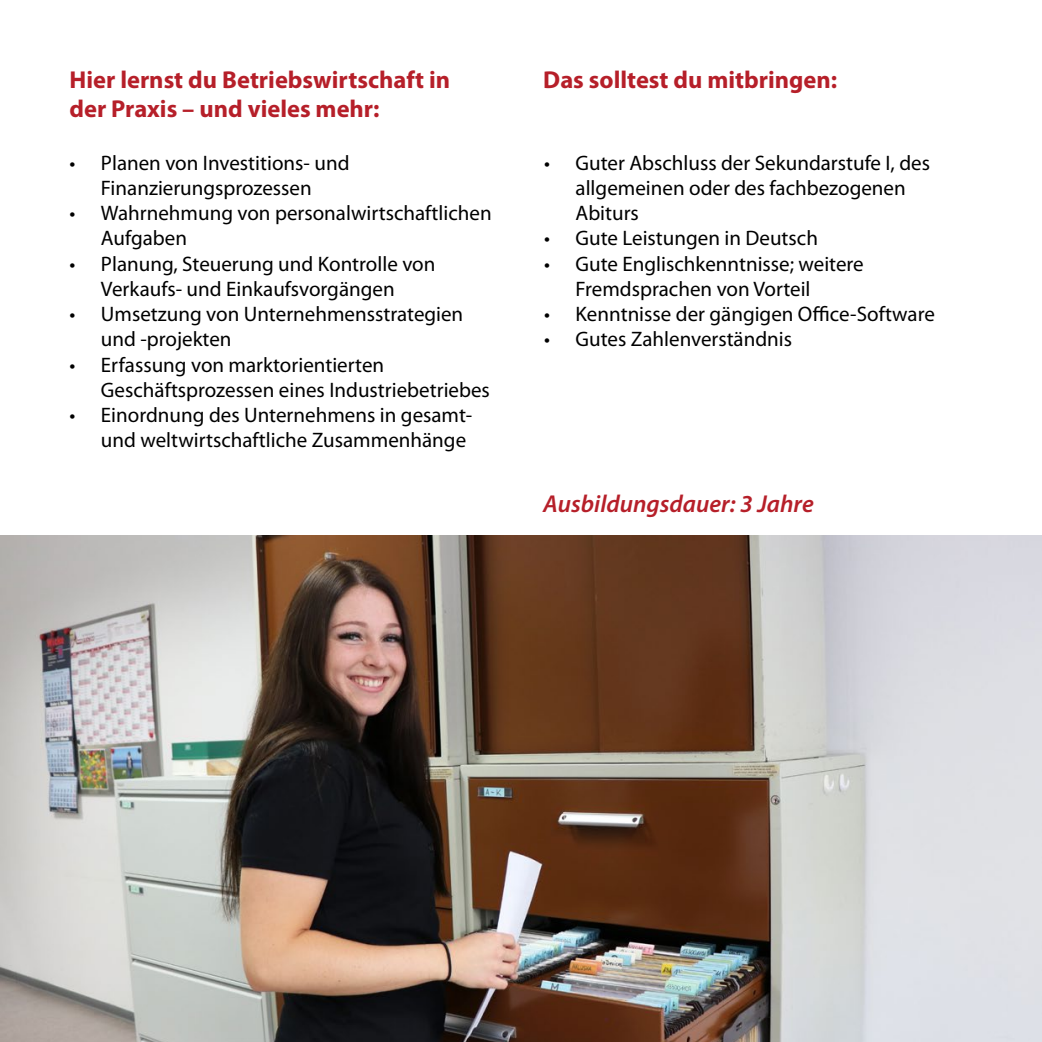
<style>
.page{position:relative;width:1042px;height:1042px;background:#fff}
.page>*{position:absolute;margin:0;border:0;box-sizing:border-box;transform-origin:0 0}
.t1{font:700 24.5px/29.4px "Myriad Pro";color:#b61f29}
.t2{font:italic 600 24.5px "Myriad Pro";color:#b61f29}
.t3{font:21px/25.2px "Myriad Pro";color:#000}
</style>
<div class="page">
<img style="left:0;top:536px;width:1042px;height:506px">
<p class="t1" style="left:69px;top:64px;width:382px">Hier lernst du Betriebswirtschaft in der Praxis – und vieles mehr:</p>
<p class="t3" style="left:69px;top:150px;width:281px;text-align:center">• Planen von Investitions- und<br>Finanzierungsprozessen</p>
<p class="t3" style="left:101px;top:200px;width:392px;text-indent:-32px">• Wahrnehmung von personalwirtschaftlichen<br>Aufgaben</p>
<p class="t3" style="left:69px;top:251px;width:367px;text-align:center">• Planung, Steuerung und Kontrolle von<br>Verkaufs- und Einkaufsvorgängen</p>
<p class="t3" style="left:101px;top:301px;width:364px;text-indent:-32px">• Umsetzung von Unternehmensstrategien und -projekten</p>
<p class="t3" style="left:101px;top:351px;width:390px;text-indent:-32px">• Erfassung von marktorientierten<br>Geschäftsprozessen eines Industriebetriebes</p>
<p class="t3" style="left:69px;top:402px;width:404px;text-align:right">• Einordnung des Unternehmens in gesamt&shy;und weltwirtschaftliche Zusammenhänge</p>
<p class="t1" style="left:543px;top:64px;width:295px">Das solltest du mitbringen:</p>
<p class="t3" style="left:575px;top:150px;width:356px;text-indent:-32px">• Guter Abschluss der Sekundarstufe I, des allgemeinen oder des fachbezogenen<br>Abiturs</p>
<p class="t3" style="left:544px;top:225px;width:275px">• Gute Leistungen in Deutsch</p>
<p class="t3" style="left:575px;top:251px;width:290px;text-indent:-32px">• Gute Englischkenntnisse; weitere<br>Fremdsprachen von Vorteil</p>
<p class="t3" style="left:544px;top:301px;width:392px">• Kenntnisse der gängigen Office-Software</p>
<p class="t3" style="left:544px;top:326px;width:250px">• Gutes Zahlenverständnis</p>
<p class="t2" style="left:543px;top:488px;width:272px">Ausbildungsdauer: 3 Jahre</p>
</div>
